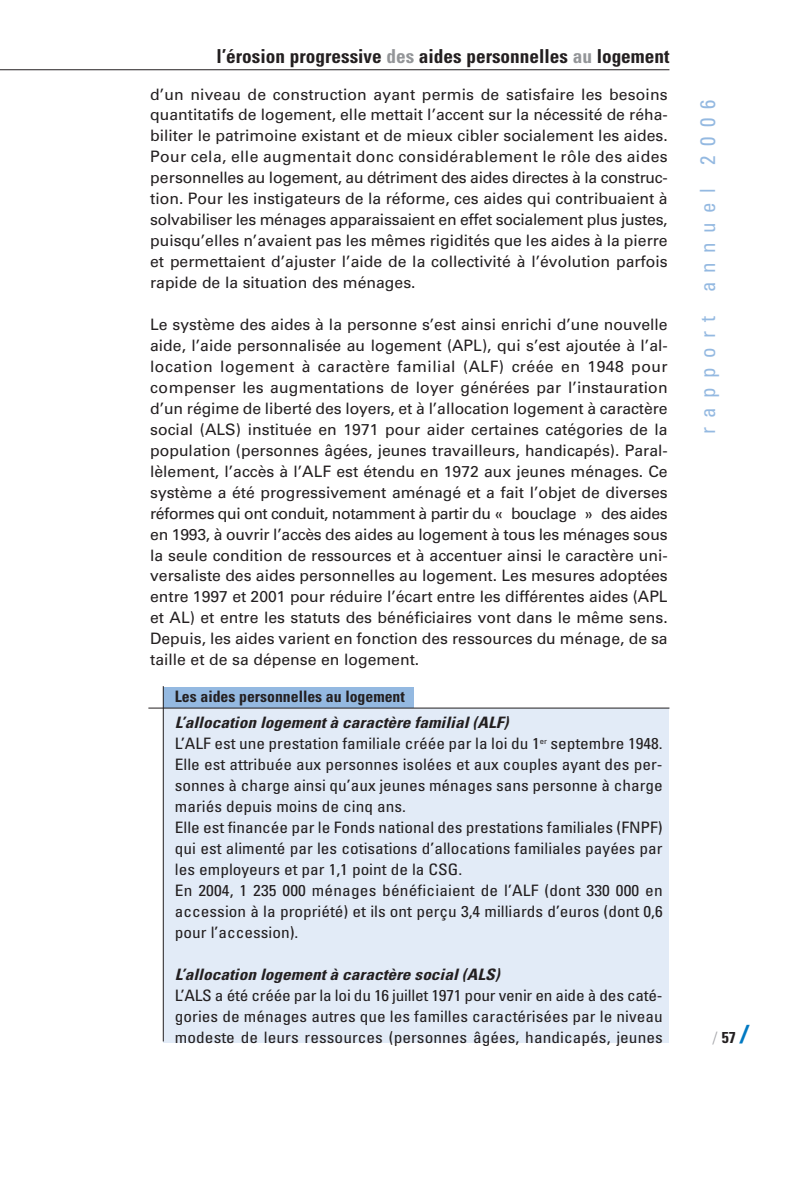
<style>
.page{position:relative;width:794px;height:1191px;background:#fff}
.page>*{position:absolute;margin:0;border:0;box-sizing:border-box;transform-origin:0 0}
.t1{font:condensed 21px "Univers";letter-spacing:.445em;color:#94b9e1}
.t2{font:700 condensed 19.25px "Univers";color:#231f20}
.t3{font:15.75px/21px "Univers";color:#231f20;text-align:justify}
.t4{font:condensed 15.75px/21px "Univers";color:#231f20;scale:1.1 1}
.t5{font:italic 700 condensed 15.75px "Univers";color:#231f20;scale:1.1 1}
.t6{font:700 condensed 15.75px "Univers";color:#231f20}
.s1{color:#939598}
.s2{font-weight:700;font-style:italic}
.s3{font-weight:300;font-stretch:normal;color:#a8a9ad}
.s4{font-stretch:expanded;font-size:24.5px;color:#0079c2}
</style>
<div class="page">
<div style="left:163px;top:708px;width:506px;height:334px;background:#e2ebf7"></div>
<div style="left:163px;top:687px;width:251px;height:21px;background:#94b9e1"></div>
<hr style="left:148px;top:708px;width:521px;height:1px;background:#231f20">
<hr style="left:163px;top:686px;width:1px;height:355px;background:#231f20">
<hr style="left:0;top:69px;width:669px;height:1px;background:#231f20">
<p class="t2" style="left:217px;top:49px;width:454px">l’érosion progressive <span class="s1">des</span> aides personnelles <span class="s1">au</span> logement</p>
<p class="t3" style="left:150px;top:85px;width:519px">d’un niveau de construction ayant permis de satisfaire les besoins quantitatifs de logement, elle mettait l’accent sur la nécessité de réha&shy;biliter le patrimoine existant et de mieux cibler socialement les aides.<br>Pour cela, elle augmentait donc considérablement le rôle des aides personnelles au logement, au détriment des aides directes à la construc&shy;tion. Pour les instigateurs de la réforme, ces aides qui contribuaient à solvabiliser les ménages apparaissaient en effet socialement plus justes, puisqu’elles n’avaient pas les mêmes rigidités que les aides à la pierre et permettaient d’ajuster l’aide de la collectivité à l’évolution parfois rapide de la situation des ménages.</p>
<p class="t3" style="left:150px;top:315px;width:519px">Le système des aides à la personne s’est ainsi enrichi d’une nouvelle aide, l’aide personnalisée au logement (APL), qui s’est ajoutée à l’al&shy;location logement à caractère familial (ALF) créée en 1948 pour compenser les augmentations de loyer générées par l’instauration d’un régime de liberté des loyers, et à l’allocation logement à caractère social (ALS) instituée en 1971 pour aider certaines catégories de la population (personnes âgées, jeunes travailleurs, handicapés). Paral&shy;lèlement, l’accès à l’ALF est étendu en 1972 aux jeunes ménages. Ce système a été progressivement aménagé et a fait l’objet de diverses réformes qui ont conduit, notamment à partir du « bouclage » des aides en 1993, à ouvrir l’accès des aides au logement à tous les ménages sous la seule condition de ressources et à accentuer ainsi le caractère uni&shy;versaliste des aides personnelles au logement. Les mesures adoptées entre 1997 et 2001 pour réduire l’écart entre les différentes aides (APL et AL) et entre les statuts des bénéficiaires vont dans le même sens.<br>Depuis, les aides varient en fonction des ressources du ménage, de sa taille et de sa dépense en logement.</p>
<p class="t6" style="left:175px;top:690px;width:231px">Les aides personnelles au logement</p>
<p class="t4" style="left:175px;top:713px;width:445px"><span class="s2">L’allocation logementà caractère familial(ALF)<br></span>L’ALF est une prestation familiale créée par la loi du 1<sup>er</sup> septembre 1948.<br>Elle est attribuée aux personnes isolées et aux couples ayant des per&shy;sonnes à charge ainsi qu’aux jeunes ménages sans personne à charge mariés depuis moins de cinq ans.<br>Elle est financée par le Fonds national des prestations familiales (FNPF) qui est alimenté par les cotisations d’allocations familiales payées par les employeurs et par 1,1 point de la CSG.<br>En 2004, 1 235 000 ménages bénéficiaient de l’ALF (dont 330 000 en accession à la propriété) et ils ont perçu 3,4 milliards d’euros (dont 0,6 pour l’accession).</p>
<p class="t5" style="left:175px;top:968px;width:300px">L’allocation logementà caractère social(ALS)</p>
<p class="t4" style="left:175px;top:986px;width:445px;text-align:justify">L’ALS a été créée par la loi du 16 juillet 1971 pour venir en aide à des caté&shy;gories de ménages autres que les familles caractérisées par le niveau modeste de leurs ressources (personnes âgées, handicapés, jeunes</p>
<h1 class="t1" style="left:700px;top:434px;width:336px;rotate:-90deg">rapport annuel 2006</h1>
<p class="t6" style="left:713px;top:1031px;width:39px"><span class="s3">/</span>57<span class="s4">/</span></p>
</div>
